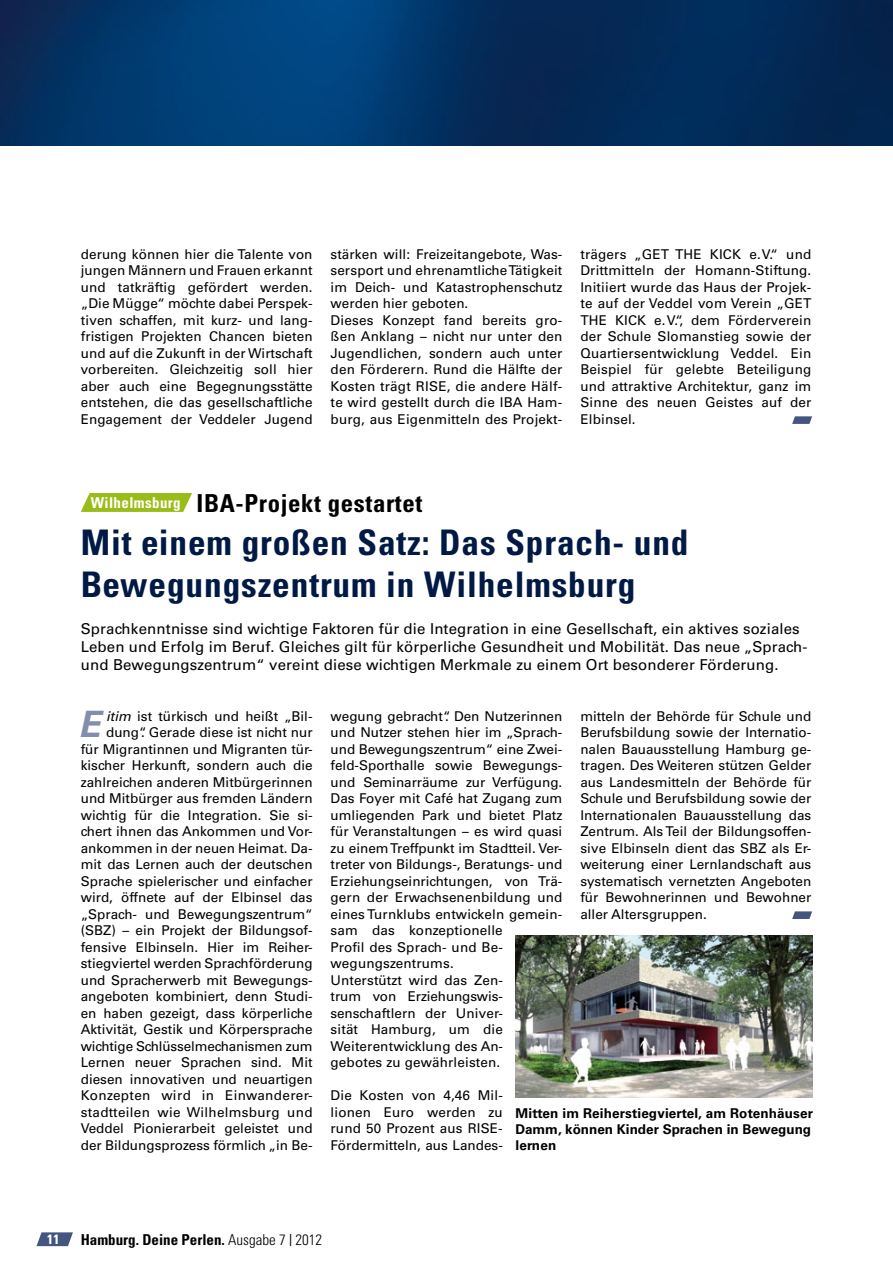
<style>
.page{position:relative;width:893px;height:1263px;background:#fff}
.page>*{position:absolute;margin:0;border:0;box-sizing:border-box;transform-origin:0 0}
.t1{font:italic 700 36.3px "Univers";color:#838dae}
.t2{font:700 condensed 35.25px/42.3px "Univers";letter-spacing:.025em;color:#001a45}
.t3{font:700 condensed 24.75px "Univers";letter-spacing:.025em;color:#000}
.t4{font:15px/18px "Univers";letter-spacing:.01em;color:#000}
.t5{font:700 condensed 15px "Univers";color:#000}
.t6{font:13.5px/16.5px "Univers";color:#000;text-align:justify}
.t7{font:700 13.5px/16.2px "Univers";color:#000}
.t8{font:700 condensed 13.5px "Univers";color:#fff}
.s1{font-size:15px;color:#fff}
.s2{font-style:italic}
.s3{font-weight:300}
.s4{font-weight:400;font-stretch:normal;font-size:12px}
</style>
<div class="page">
<svg style="left:37px;top:1232px;width:36px;height:14px"></svg>
<img style="left:0;top:0;width:888px;height:146px">
<img style="left:888px;top:0;width:5px;height:146px">
<svg style="left:81px;top:493px;width:111px;height:19px;background:#a2c12a"></svg>
<img style="left:516px;top:935px;width:296px;height:163px">
<svg style="left:792px;top:416px;width:20px;height:8px"></svg>
<svg style="left:792px;top:911px;width:20px;height:8px"></svg>
<p class="t6" style="left:81px;top:246px;width:233px">derung können hier die Talente von jungen Männern und Frauen erkannt und tatkräftig gefördert werden. „Die Mügge“ möchte dabei Perspek&shy;tiven schaffen, mit kurz- und lang&shy;fristigen Projekten Chancen bieten und auf die Zukunft in der Wirtschaft vorbereiten. Gleichzeitig soll hier aber auch eine Begegnungsstätte entstehen, die das gesellschaftliche Engagement der Veddeler Jugend</p>
<p class="t6" style="left:331px;top:246px;width:233px;text-align:left">stärken will: Freizeitangebote, Was&shy;sersport und ehrenamtliche Tätigkeit im Deich- und Katastrophenschutz werden hier geboten.<br>Dieses Konzept fand bereits gro&shy;ßen Anklang – nicht nur unter den Jugendlichen, sondern auch unter den Förderern. Rund die Hälfte der Kosten trägt RISE, die andere Hälf&shy;te wird gestellt durch die IBA Ham&shy;burg, aus Eigenmitteln des Projekt-</p>
<p class="t6" style="left:580px;top:246px;width:232px">trägers „GET THE KICK e.V.“ und Drittmitteln der Homann-Stiftung.<br>Initiiert wurde das Haus der Projek&shy;te auf der Veddel vom Verein „GET THE KICK e.V.“, dem Förderverein der Schule Slomanstieg sowie der Quartiersentwicklung Veddel. Ein Beispiel für gelebte Beteiligung und attraktive Architektur, ganz im Sinne des neuen Geistes auf der Elbinsel.</p>
<h3 class="t3" style="left:91px;top:488px;width:333px"><span class="s1">Wilhelmsburg</span> IBA-Projekt gestartet</h3>
<h2 class="t2" style="left:81px;top:521px;width:609px">Mit einem großen Satz: Das Sprach- und<br>Bewegungszentrum in Wilhelmsburg</h2>
<p class="t4" style="left:81px;top:620px;width:728px">Sprachkenntnisse sind wichtige Faktoren für die Integration in eine Gesellschaft, ein aktives soziales<br>Leben und Erfolg im Beruf. Gleiches gilt für körperliche Gesundheit und Mobilität. Das neue „Sprach&shy;und Bewegungszentrum“ vereint diese wichtigen Merkmale zu einem Ort besonderer Förderung.</p>
<p class="t6" style="left:580px;top:708px;width:232px">mitteln der Behörde für Schule und Berufsbildung sowie der Internatio&shy;nalen Bauausstellung Hamburg ge&shy;tragen. Des Weiteren stützen Gelder aus Landesmitteln der Behörde für Schule und Berufsbildung sowie der Internationalen Bauausstellung das Zentrum. Als Teil der Bildungsoffen&shy;sive Elbinseln dient das SBZ als Er&shy;weiterung einer Lernlandschaft aus systematisch vernetzten Angeboten für Bewohnerinnen und Bewohner aller Altersgruppen.</p>
<p class="t6" style="left:81px;top:708px;width:233px;text-align:right"><span class="s2">itim</span> ist türkisch und heißt „Bil&shy;dung“. Gerade diese ist nicht nur<br>für Migrantinnen und Migranten tür&shy;kischer Herkunft, sondern auch die zahlreichen anderen Mitbürgerinnen und Mitbürger aus fremden Ländern wichtig für die Integration. Sie si&shy;chert ihnen das Ankommen und Vor&shy;ankommen in der neuen Heimat. Da&shy;mit das Lernen auch der deutschen Sprache spielerischer und einfacher wird, öffnete auf der Elbinsel das „Sprach- und Bewegungszentrum“ (SBZ) – ein Projekt der Bildungsof&shy;fensive Elbinseln. Hier im Reiher&shy;stiegviertel werden Sprachförderung und Spracherwerb mit Bewegungs&shy;angeboten kombiniert, denn Studi&shy;en haben gezeigt, dass körperliche Aktivität, Gestik und Körpersprache wichtige Schlüsselmechanismen zum Lernen neuer Sprachen sind. Mit diesen innovativen und neuartigen Konzepten wird in Einwanderer&shy;stadtteilen wie Wilhelmsburg und Veddel Pionierarbeit geleistet und der Bildungsprozess förmlich „in Be-</p>
<p class="t6" style="left:331px;top:708px;width:233px;text-align:left">wegung gebracht“. Den Nutzerinnen und Nutzer stehen hier im „Sprach&shy;und Bewegungszentrum“ eine Zwei&shy;feld-Sporthalle sowie Bewegungs&shy;und Seminarräume zur Verfügung.<br>Das Foyer mit Café hat Zugang zum umliegenden Park und bietet Platz für Veranstaltungen – es wird quasi zu einem Treffpunkt im Stadtteil. Ver&shy;treter von Bildungs-, Beratungs- und<br>Erziehungseinrichtungen, von Trä&shy;gern der Erwachsenenbildung und eines Turnklubs entwickeln gemein&shy;sam das konzeptionelle<br>Profil des Sprach- und Be&shy;wegungszentrums.<br>Unterstützt wird das Zen-<br>trum von Erziehungswis&shy;senschaftlern der Univer-<br>sität Hamburg, um die<br>Weiterentwicklung des An-<br>gebotes zu gewährleisten.</p>
<h1 class="t1" style="left:78px;top:703px;width:24px">E</h1>
<p class="t6" style="left:331px;top:1087px;width:174px">Die Kosten von 4,46 Mil&shy;lionen Euro werden zu rund 50 Prozent aus RISE-Fördermitteln, aus Landes-</p>
<p class="t7" style="left:516px;top:1105px;width:299px">Mitten im Reiherstiegviertel, am Rotenhäuser<br>Damm, können Kinder Sprachen in Bewegung lernen</p>
<p class="t8" style="left:47px;top:1231px;width:14px">11</p>
<p class="t5" style="left:81px;top:1231px;width:243px">Hamburg. Deine Perlen. <span class="s3">Ausgabe 7</span> <span class="s4">|</span> <span class="s3">2012</span></p>
</div>
